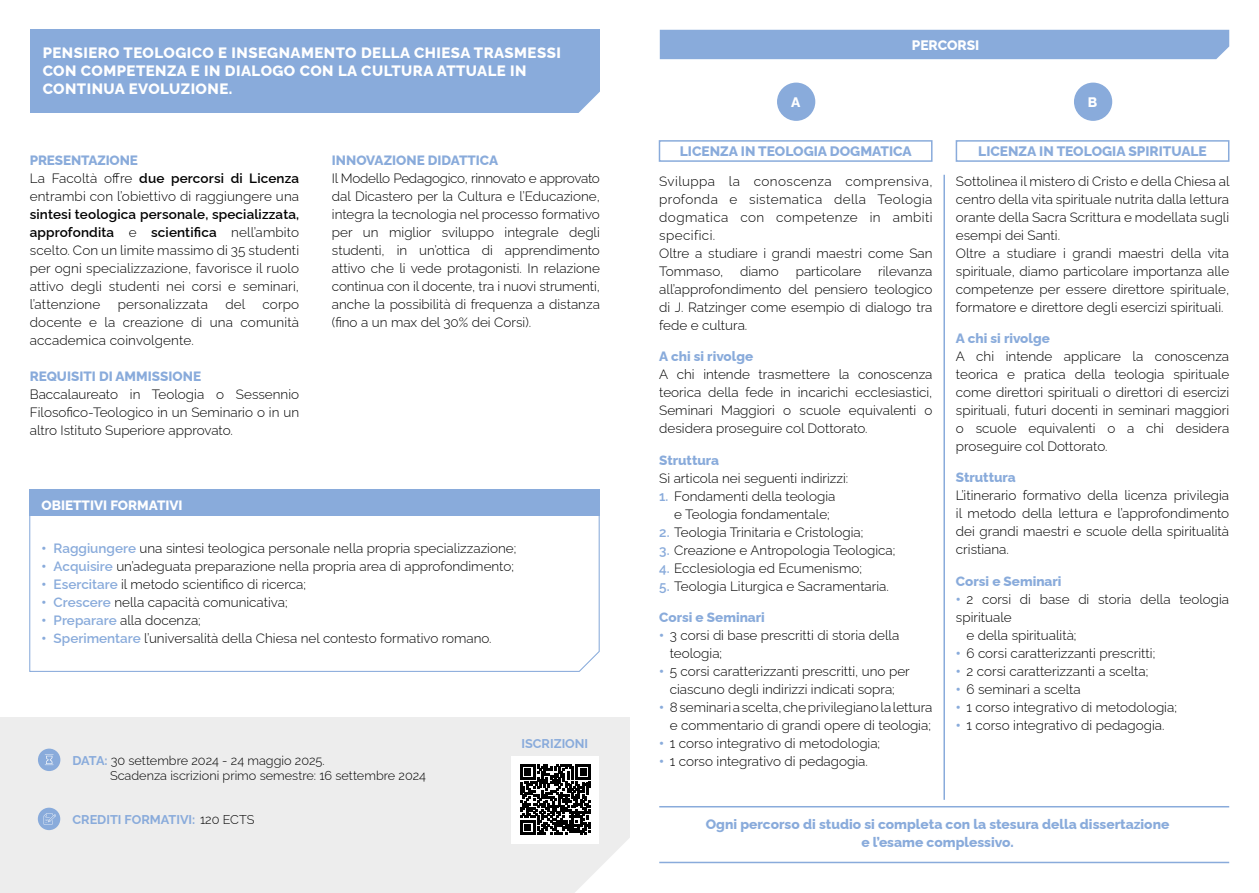
<style>
.page{position:relative;width:1259px;height:893px;background:#fff}
.page>*{position:absolute;margin:0;border:0;box-sizing:border-box;transform-origin:0 0}
.t1{font:800 15px/18px "Raleway";letter-spacing:.03em;color:#fff}
.t2{font:800 13.8px/18px "Raleway";color:#89abdb;text-align:center}
.t3{font:800 13.8px "Raleway";color:#fff}
.t4{font:300 13.5px/18px "Raleway";color:#000;text-align:justify}
.t5{font:300 13.5px/18px "Raleway";letter-spacing:.03em;color:#000}
.t6{font:800 13.5px "Raleway";color:#89abdb}
.t7{font:800 13.5px "Raleway";color:#fff}
.t8{font:300 12.75px/14.9px "Raleway";color:#000}
.t9{font:700 12.75px "Raleway";color:#89abdb}
.s1{font-weight:800;color:#89abdb}
.s2{font-weight:600}
.s3{font-weight:900;color:#89abdb}
.s4{font-weight:600;color:#89abdb}
.s5{font-weight:700;color:#89abdb}
.s6{font-weight:300;color:#000}
</style>
<div class="page">
<div style="left:0;top:718px;width:629px;height:175px;background:#ededed"></div>
<div style="left:38px;top:808px;width:22px;height:22px;background:#89abdb;border-radius:50%"></div>
<svg style="left:44px;top:813px;width:12px;height:12px"></svg>
<div style="left:38px;top:749px;width:22px;height:22px;background:#89abdb;border-radius:50%"></div>
<svg style="left:45px;top:755px;width:9px;height:10px"></svg>
<div style="left:30px;top:30px;width:569px;height:83px;background:#89abdb"></div>
<svg style="left:578px;top:89px;width:22px;height:24px"></svg>
<div style="left:511px;top:756px;width:88px;height:88px;background:#fff"></div>
<svg style="left:520px;top:765px;width:213px;height:128px"></svg>
<div style="left:660px;top:30px;width:569px;height:29px;background:#89abdb"></div>
<div style="left:778px;top:83px;width:36px;height:37px;background:#89abdb;border-radius:50%"></div>
<div style="left:777px;top:83px;width:38px;height:38px;border:2px solid #89abdb;border-radius:50%"></div>
<div style="left:1074px;top:83px;width:37px;height:37px;background:#89abdb;border-radius:50%"></div>
<div style="left:1074px;top:83px;width:38px;height:38px;border:2px solid #89abdb;border-radius:50%"></div>
<hr style="left:659px;top:806px;width:570px;height:1px;background:#89abdb">
<hr style="left:659px;top:862px;width:570px;height:1px;background:#89abdb">
<svg style="left:29px;top:516px;width:571px;height:156px"></svg>
<div style="left:29px;top:489px;width:571px;height:27px;background:#89abdb"></div>
<hr style="left:943px;top:175px;width:2px;height:625px;background:#89abdb">
<div style="left:659px;top:140px;width:273px;height:22px;border:2px solid #89abdb"></div>
<div style="left:955px;top:140px;width:274px;height:22px;border:2px solid #89abdb"></div>
<p class="t1" style="left:43px;top:42px;width:520px">PENSIERO TEOLOGICO E INSEGNAMENTO DELLA CHIESA TRASMESSI<br>CON COMPETENZA E IN DIALOGO CON LA CULTURA ATTUALE IN<br>CONTINUA EVOLUZIONE.</p>
<p class="t4" style="left:30px;top:150px;width:271px;text-align:left"><span class="s1">PRESENTAZIONE<br></span>La Facoltà offre <span class="s2">due percorsi di Licenza </span>entrambi con l’obiettivo di raggiungere una</p>
<p class="t4" style="left:30px;top:204px;width:271px"><span class="s2">sintesi teologica personale, specializzata, approfondita</span> e <span class="s2">scientifica</span> nell’ambito scelto. Con un limite massimo di 35 studenti per ogni specializzazione, favorisce il ruolo attivo degli studenti nei corsi e seminari, l’attenzione</p>
<p class="t4" style="left:118px;top:294px;width:92px">personalizzata</p>
<p class="t4" style="left:225px;top:294px;width:21px">del</p>
<p class="t4" style="left:30px;top:294px;width:271px;text-indent:233px">corpo docente e la creazione di una comunità accademica coinvolgente.</p>
<p class="t6" style="left:30px;top:365px;width:173px">REQUISITI DI AMMISSIONE</p>
<p class="t4" style="left:30px;top:384px;width:271px">Baccalaureato in Teologia o Sessennio Filosofico-Teologico in un Seminario o in un altro Istituto Superiore approvato.</p>
<p class="t6" style="left:332px;top:149px;width:168px">INNOVAZIONE DIDATTICA</p>
<p class="t4" style="left:332px;top:168px;width:270px">Il Modello Pedagogico, rinnovato e approvato dal Dicastero per la Cultura e l’Educazione, integra la tecnologia nel processo formativo per un miglior sviluppo integrale degli studenti, in un’ottica di apprendimento attivo che li vede protagonisti. In relazione continua con il docente, tra i nuovi strumenti, anche la possibilità di frequenza a distanza (fino a un max del 30% dei Corsi).</p>
<p class="t7" style="left:42px;top:494px;width:142px">OBIETTIVI FORMATIVI</p>
<p class="t4" style="left:42px;top:538px;width:476px"><span class="s3">•</span> <span class="s4">Raggiungere</span> una sintesi teologica personale nella propria specializzazione;</p>
<p class="t4" style="left:42px;top:556px;width:474px"><span class="s3">•</span> <span class="s4">Acquisire</span> un’adeguata preparazione nella propria area di approfondimento;</p>
<p class="t4" style="left:42px;top:574px;width:266px"><span class="s3">•</span> <span class="s4">Esercitare</span> il metodo scientifico di ricerca;</p>
<p class="t4" style="left:42px;top:592px;width:248px"><span class="s3">•</span> <span class="s4">Crescere</span> nella capacità comunicativa;</p>
<p class="t4" style="left:42px;top:610px;width:161px"><span class="s3">•</span> <span class="s4">Preparare</span> alla docenza;</p>
<p class="t4" style="left:42px;top:628px;width:451px"><span class="s3">•</span> <span class="s4">Sperimentare</span> l’universalità della Chiesa nel contesto formativo romano.</p>
<p class="t8" style="left:110px;top:752px;width:317px;text-indent:-38px"><span class="s5">DATA:</span> 30 settembre 2024 - 24 maggio 2025.<br>Scadenza iscrizioni primo semestre: 16 settembre 2024</p>
<p class="t9" style="left:72px;top:810px;width:183px">CREDITI FORMATIVI: <span class="s6">120 ECTS</span></p>
<p class="t9" style="left:521px;top:733px;width:68px">ISCRIZIONI</p>
<p class="t3" style="left:911px;top:34px;width:69px">PERCORSI</p>
<p class="t3" style="left:791px;top:91px;width:11px">A</p>
<p class="t3" style="left:1088px;top:91px;width:11px">B</p>
<p class="t2" style="left:680px;top:140px;width:233px">LICENZA IN TEOLOGIA DOGMATICA</p>
<p class="t2" style="left:978px;top:140px;width:230px">LICENZA IN TEOLOGIA SPIRITUALE</p>
<p class="t5" style="left:659px;top:171px;width:275px">Sviluppa la conoscenza comprensiva, profonda e sistematica della Teologia dogmatica con competenze in ambiti specifici.<br>Oltre a studiare i grandi maestri come San<br>Tommaso,</p>
<p class="t4" style="left:956px;top:171px;width:275px;text-align:left">Sottolinea il mistero di Cristo e della Chiesa al centro della vita spirituale nutrita dalla lettura orante della Sacra Scrittura e modellata sugli esempi dei Santi.<br>Oltre a studiare i grandi maestri della vita spirituale, diamo particolare importanza alle competenze per essere direttore spirituale, formatore e direttore degli esercizi spirituali.</p>
<p class="t6" style="left:956px;top:328px;width:95px">A chi si rivolge</p>
<p class="t4" style="left:956px;top:346px;width:275px">A chi intende applicare la conoscenza teorica e pratica della teologia spirituale come direttori spirituali o direttori di esercizi spirituali, futuri docenti in seminari maggiori o scuole equivalenti o a chi desidera proseguire col Dottorato.</p>
<p class="t6" style="left:956px;top:467px;width:61px">Struttura</p>
<p class="t4" style="left:956px;top:485px;width:275px">L’itinerario formativo della licenza privilegia il metodo della lettura e l’approfondimento dei grandi maestri e scuole della spiritualità cristiana.</p>
<p class="t6" style="left:956px;top:570px;width:107px">Corsi e Seminari</p>
<p class="t4" style="left:956px;top:588px;width:275px"><span class="s3">•</span> 2 corsi di base di storia della teologia</p>
<p class="t4" style="left:956px;top:606px;width:57px">spirituale</p>
<p class="t4" style="left:966px;top:624px;width:112px">e della spiritualità;</p>
<p class="t4" style="left:956px;top:642px;width:201px"><span class="s3">•</span> 6 corsi caratterizzanti prescritti;</p>
<p class="t4" style="left:956px;top:660px;width:194px"><span class="s3">•</span> 2 corsi caratterizzanti a scelta;</p>
<p class="t4" style="left:956px;top:678px;width:126px"><span class="s3">•</span> 6 seminari a scelta</p>
<p class="t4" style="left:956px;top:696px;width:222px"><span class="s3">•</span> 1 corso integrativo di metodologia;</p>
<p class="t4" style="left:956px;top:714px;width:210px"><span class="s3">•</span> 1 corso integrativo di pedagogia.</p>
<p class="t4" style="left:659px;top:261px;width:275px;text-indent:136px">particolare rilevanza all’approfondimento del pensiero teologico di J. Ratzinger come esempio di dialogo tra fede e cultura.</p>
<p class="t6" style="left:659px;top:346px;width:95px">A chi si rivolge</p>
<p class="t4" style="left:659px;top:364px;width:275px">A chi intende trasmettere la conoscenza teorica della fede in incarichi ecclesiastici, Seminari Maggiori o scuole equivalenti o desidera proseguire col Dottorato.</p>
<p class="t6" style="left:659px;top:449px;width:61px">Struttura</p>
<p class="t4" style="left:659px;top:467px;width:190px">Si articola nei seguenti indirizzi:</p>
<p class="t4" style="left:674px;top:485px;width:163px;text-indent:-15px"><span class="s4">1.</span> Fondamenti della teologia e Teologia fondamentale;</p>
<p class="t4" style="left:659px;top:521px;width:205px"><span class="s4">2.</span> Teologia Trinitaria e Cristologia;</p>
<p class="t4" style="left:659px;top:539px;width:238px"><span class="s4">3.</span> Creazione e Antropologia Teologica;</p>
<p class="t4" style="left:659px;top:557px;width:204px"><span class="s4">4.</span> Ecclesiologia ed Ecumenismo;</p>
<p class="t4" style="left:659px;top:575px;width:231px"><span class="s4">5.</span> Teologia Liturgica e Sacramentaria.</p>
<p class="t6" style="left:659px;top:606px;width:107px">Corsi e Seminari</p>
<p class="t4" style="left:670px;top:624px;width:231px;text-indent:-11px"><span class="s3">•</span> 3 corsi di base prescritti di storia della teologia;</p>
<p class="t4" style="left:659px;top:660px;width:252px;text-align:center"><span class="s3">•</span> 5 corsi caratterizzanti prescritti, uno per ciascuno degli indirizzi indicati sopra;</p>
<p class="t4" style="left:659px;top:696px;width:275px;text-align:right"><span class="s3">•</span> 8 seminari a scelta, che privilegiano la lettura e commentario di grandi opere di teologia;</p>
<p class="t4" style="left:659px;top:732px;width:222px"><span class="s3">•</span> 1 corso integrativo di metodologia;</p>
<p class="t4" style="left:659px;top:750px;width:210px"><span class="s3">•</span> 1 corso integrativo di pedagogia.</p>
<p class="t4" style="left:740px;top:261px;width:40px">diamo</p>
<p class="t2" style="left:706px;top:813px;width:465px">Ogni percorso di studio si completa con la stesura della dissertazione e l’esame complessivo.</p>
</div>
